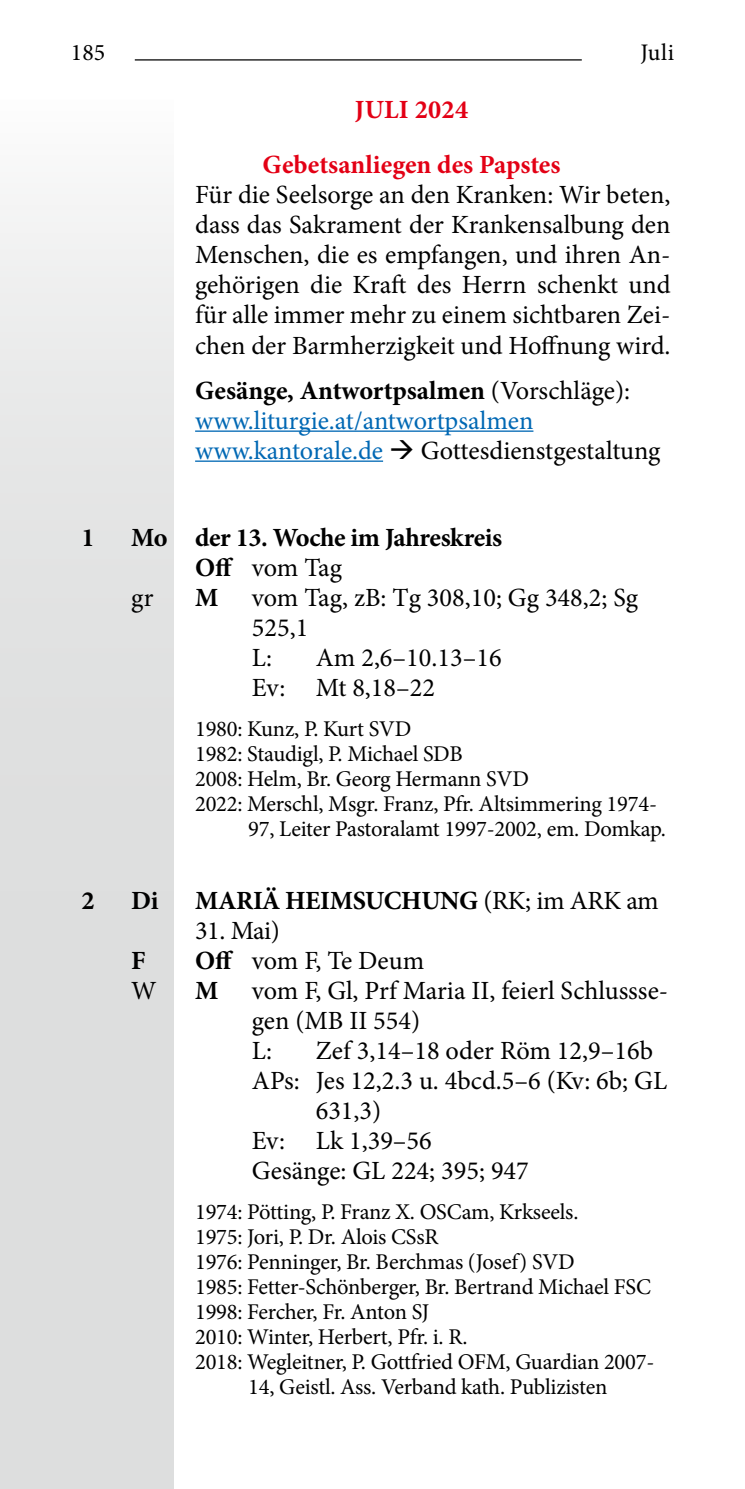
<style>
.page{position:relative;width:745px;height:1489px;background:#fff}
.page>*{position:absolute;margin:0;border:0;box-sizing:border-box;transform-origin:0 0}
.t1{font:26.25px/30px "Minion Pro";color:#000}
.t2{font:26.25px/30px "Minion Pro";color:#0068b4}
.t3{font:700 26.25px "Minion Pro";letter-spacing:-.015em;color:#000}
.t4{font:700 26.25px/55px "Minion Pro";letter-spacing:.005em;color:#e30015;text-align:center}
.t5{font:23.75px "Minion Pro";color:#000}
.t6{font:22.5px "Minion Pro";letter-spacing:-.01em;color:#000}
.s1{font-weight:700;color:#000}
.s2{color:#000}
.s3{font-weight:700}
.s4{font-weight:400}
</style>
<div class="page">
<div style="left:0;top:99px;width:174px;height:1389px;background:linear-gradient(to bottom,#f0f0f0,#d6d8d8)"></div>
<hr style="left:135px;top:59px;width:446px;height:2px;background:#000">
<hr style="left:195px;top:430px;width:338px;height:2px;background:#0068b4">
<hr style="left:195px;top:460px;width:188px;height:2px;background:#0068b4">
<p class="t5" style="left:71px;top:36px;width:36px">185</p>
<p class="t5" style="left:640px;top:36px;width:35px">Juli</p>
<p class="t4" style="left:262px;top:82px;width:299px">JULI 2024<br>Gebetsanliegen des Papstes</p>
<p class="t1" style="left:195px;top:180px;width:476px;text-align:justify">Für die Seelsorge an den Kranken: Wir beten, dass das Sakrament der Krankensalbung den Menschen, die es empfangen, und ihren An&shy;gehörigen die Kraft des Herrn schenkt und für alle immer mehr zu einem sichtbaren Zei&shy;chen der Barmherzigkeit und Hoffnung wird.</p>
<p class="t2" style="left:195px;top:375px;width:466px"><span class="s1">Gesänge, Antwortpsalmen</span> <span class="s2">(Vorschläge): </span>www.liturgie.at/antwortpsalmen www.kantorale.de <span class="s2">→ Gottesdienstgestaltung</span></p>
<p class="t3" style="left:82px;top:519px;width:15px">1</p>
<p class="t3" style="left:131px;top:519px;width:372px">Mo der 13. Woche im Jahreskreis</p>
<p class="t1" style="left:195px;top:553px;width:148px"><span class="s3">Off</span> vom Tag</p>
<p class="t1" style="left:131px;top:583px;width:24px">gr</p>
<p class="t3" style="left:195px;top:579px;width:25px">M</p>
<p class="t1" style="left:252px;top:583px;width:387px">vom Tag, zB: Tg 308,10; Gg 348,2; Sg<br>525,1<br>L:</p>
<p class="t1" style="left:252px;top:643px;width:251px;text-indent:64px">Am 2,6–10.13–16<br>Ev: Mt 8,18–22</p>
<p class="t6" style="left:195px;top:714px;width:217px">1980: Kunz, P. Kurt SVD</p>
<p class="t6" style="left:195px;top:739px;width:269px">1982: Staudigl, P. Michael SDB</p>
<p class="t6" style="left:195px;top:764px;width:335px">2008: Helm, Br. Georg Hermann SVD</p>
<p class="t6" style="left:195px;top:789px;width:463px">2022: Merschl, Msgr. Franz, Pfr. Altsimmering 1974-</p>
<p class="t6" style="left:248px;top:814px;width:416px">97, Leiter Pastoralamt 1997-2002, em. Domkap.</p>
<p class="t3" style="left:81px;top:881px;width:15px">2</p>
<p class="t3" style="left:131px;top:881px;width:29px">Di</p>
<p class="t3" style="left:195px;top:881px;width:465px">MARIÄ HEIMSUCHUNG <span class="s4">(RK; im ARK am</span></p>
<p class="t1" style="left:195px;top:915px;width:86px">31. Mai)</p>
<p class="t3" style="left:131px;top:941px;width:16px">F</p>
<p class="t1" style="left:195px;top:945px;width:230px"><span class="s3">Off</span> vom F, Te Deum</p>
<p class="t1" style="left:131px;top:975px;width:27px">W</p>
<p class="t3" style="left:195px;top:971px;width:25px">M</p>
<p class="t1" style="left:252px;top:975px;width:417px">vom F, Gl, Prf Maria II, feierl Schlussse&shy;gen (MB II 554)<br>L:</p>
<p class="t1" style="left:315px;top:1035px;width:338px">Zef 3,14–18 oder Röm 12,9–16b</p>
<p class="t1" style="left:252px;top:1065px;width:416px">APs: Jes 12,2.3 u. 4bcd.5–6 (Kv: 6b; GL</p>
<p class="t1" style="left:315px;top:1095px;width:67px">631,3)</p>
<p class="t1" style="left:252px;top:1125px;width:181px">Ev: Lk 1,39–56</p>
<p class="t1" style="left:252px;top:1155px;width:278px">Gesänge: GL 224; 395; 947</p>
<p class="t6" style="left:195px;top:1196px;width:382px">1974: Pötting, P. Franz X. OSCam, Krkseels.</p>
<p class="t6" style="left:195px;top:1221px;width:245px">1975: Jori, P. Dr. Alois CSsR</p>
<p class="t6" style="left:195px;top:1246px;width:381px">1976: Penninger, Br. Berchmas (Josef) SVD</p>
<p class="t6" style="left:195px;top:1271px;width:457px">1985: Fetter-Schönberger, Br. Bertrand Michael FSC</p>
<p class="t6" style="left:195px;top:1296px;width:235px">1998: Fercher, Fr. Anton SJ</p>
<p class="t6" style="left:195px;top:1321px;width:271px">2010: Winter, Herbert, Pfr. i. R.</p>
<p class="t6" style="left:195px;top:1346px;width:460px">2018: Wegleitner, P. Gottfried OFM, Guardian 2007-</p>
<p class="t6" style="left:248px;top:1371px;width:360px">14, Geistl. Ass. Verband kath. Publizisten</p>
</div>
